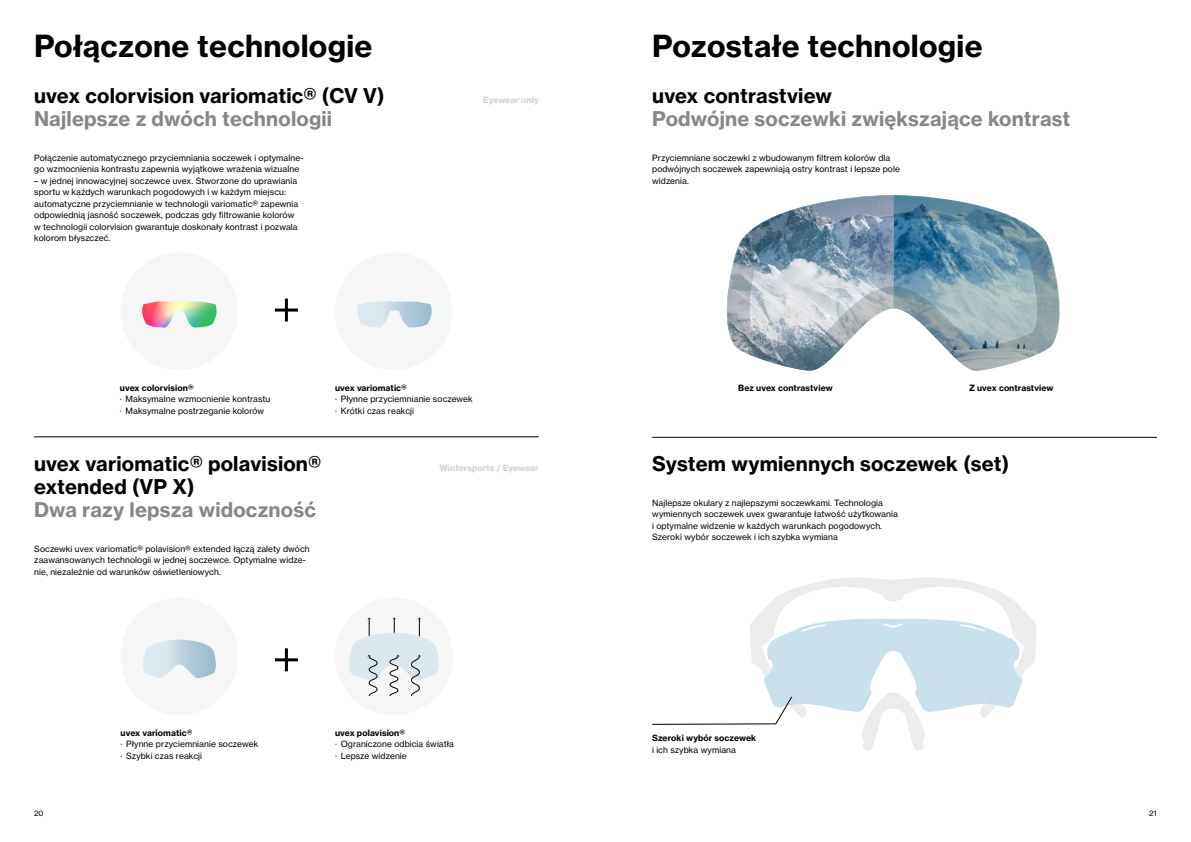
<style>
.page{position:relative;width:1191px;height:842px;background:#fff}
.page>*{position:absolute;margin:0;border:0;box-sizing:border-box;transform-origin:0 0}
.t1{font:30px "N Haas Grotesk TX Pro 75 Bd";letter-spacing:.01em;color:#000}
.t2{font:20px/23px "N Haas Grotesk TX Pro 75 Bd";letter-spacing:.01em;color:#000}
.t3{font:20px "N Haas Grotesk TX Pro 75 Bd";letter-spacing:.01em;color:#878786}
.t4{font:8.5px/11.5px "N Haas Grotesk TX Pro 55 Rg";letter-spacing:.01em;color:#000}
.t5{font:8.5px "N Haas Grotesk TX Pro 75 Bd";letter-spacing:.01em;color:#000}
.t6{font:8.5px "N Haas Grotesk TX Pro 75 Bd";letter-spacing:.01em;color:#cfd0d0}
.t7{font:7.5px "N Haas Grotesk TX Pro 55 Rg";color:#000}
</style>
<div class="page">
<svg style="left:726px;top:196px;width:334px;height:174px"></svg>
<svg style="left:755px;top:577px;width:282px;height:105px"></svg>
<div style="left:335px;top:598px;width:118px;height:117px;background:#f6f6f6;border-radius:50%"></div>
<svg style="left:349px;top:617px;width:90px;height:79px"></svg>
<div style="left:121px;top:598px;width:117px;height:117px;background:#f6f6f6;border-radius:50%"></div>
<div style="left:335px;top:253px;width:117px;height:117px;background:#f6f6f6;border-radius:50%"></div>
<svg style="left:357px;top:301px;width:75px;height:27px"></svg>
<div style="left:121px;top:253px;width:117px;height:117px;background:#f6f6f6;border-radius:50%"></div>
<img style="left:142px;top:301px;width:75px;height:27px">
<hr style="left:285px;top:299px;width:3px;height:23px;background:#000">
<hr style="left:275px;top:309px;width:23px;height:3px;background:#000">
<hr style="left:34px;top:437px;width:505px;height:1px;background:#000">
<hr style="left:652px;top:437px;width:505px;height:1px;background:#000">
<svg style="left:652px;top:619px;width:370px;height:132px"></svg>
<hr style="left:285px;top:648px;width:3px;height:23px;background:#000">
<hr style="left:275px;top:658px;width:23px;height:3px;background:#000">
<svg style="left:143px;top:640px;width:73px;height:38px"></svg>
<h1 class="t1" style="left:34px;top:27px;width:340px">Połączone technologie</h1>
<h1 class="t1" style="left:652px;top:27px;width:332px">Pozostałe technologie</h1>
<h2 class="t2" style="left:34px;top:84px;width:352px">uvex colorvision variomatic® (CV V)</h2>
<h2 class="t3" style="left:34px;top:106px;width:300px">Najlepsze z dwóch technologii</h2>
<p class="t6" style="left:483px;top:95px;width:57px">Eyewear only</p>
<h2 class="t2" style="left:652px;top:84px;width:181px">uvex contrastview</h2>
<h2 class="t3" style="left:652px;top:106px;width:419px">Podwójne soczewki zwiększające kontrast</h2>
<p class="t4" style="left:34px;top:152px;width:271px">Połączenie automatycznego przyciemniania soczewek i optymalne&shy;go wzmocnienia kontrastu zapewnia wyjątkowe wrażenia wizualne</p>
<p class="t4" style="left:34px;top:175px;width:265px">– w jednej innowacyjnej soczewce uvex. Stworzone do uprawiania sportu w każdych warunkach pogodowych i w każdym miejscu: automatyczne przyciemnianie w technologii variomatic® zapewnia odpowiednią jasność soczewek, podczas gdy filtrowanie kolorów w technologii colorvision gwarantuje doskonały kontrast i pozwala kolorom błyszczeć.</p>
<p class="t4" style="left:652px;top:152px;width:249px">Przyciemniane soczewki z wbudowanym filtrem kolorów dla podwójnych soczewek zapewniają ostry kontrast i lepsze pole widzenia.</p>
<p class="t5" style="left:120px;top:382px;width:75px">uvex colorvision®</p>
<p class="t4" style="left:120px;top:393px;width:152px">∙ Maksymalne wzmocnienie kontrastu ∙ Maksymalne postrzeganie kolorów</p>
<p class="t5" style="left:335px;top:382px;width:73px">uvex variomatic®</p>
<p class="t4" style="left:335px;top:393px;width:139px">∙ Płynne przyciemnianie soczewek ∙ Krótki czas reakcji</p>
<p class="t5" style="left:738px;top:382px;width:96px">Bez uvex contrastview</p>
<p class="t5" style="left:969px;top:382px;width:86px">Z uvex contrastview</p>
<h2 class="t2" style="left:34px;top:452px;width:289px">uvex variomatic® polavision® extended (VP X)</h2>
<h2 class="t3" style="left:34px;top:497px;width:283px">Dwa razy lepsza widoczność</h2>
<p class="t6" style="left:439px;top:463px;width:101px">Wintersports / Eyewear</p>
<h2 class="t2" style="left:652px;top:452px;width:358px">System wymiennych soczewek (set)</h2>
<p class="t4" style="left:652px;top:497px;width:247px">Najlepsze okulary z najlepszymi soczewkami. Technologia wymiennych soczewek uvex gwarantuje łatwość użytkowania i optymalne widzenie w każdych warunkach pogodowych.<br>Szeroki wybór soczewek i ich szybka wymiana</p>
<p class="t4" style="left:34px;top:543px;width:277px">Soczewki uvex variomatic® polavision® extended łączą zalety dwóch zaawansowanych technologii w jednej soczewce. Optymalne widze&shy;nie, niezależnie od warunków oświetleniowych.</p>
<p class="t5" style="left:121px;top:727px;width:73px">uvex variomatic®</p>
<p class="t4" style="left:121px;top:738px;width:139px">∙ Płynne przyciemnianie soczewek ∙ Szybki czas reakcji</p>
<p class="t5" style="left:335px;top:727px;width:72px">uvex polavision®</p>
<p class="t4" style="left:335px;top:738px;width:120px">∙ Ograniczone odbicia światła ∙ Lepsze widzenie</p>
<p class="t5" style="left:652px;top:733px;width:106px">Szeroki wybór soczewek</p>
<p class="t4" style="left:652px;top:744px;width:85px">i ich szybka wymiana</p>
<p class="t7" style="left:34px;top:809px;width:11px">20</p>
<p class="t7" style="left:1149px;top:809px;width:9px">21</p>
</div>
